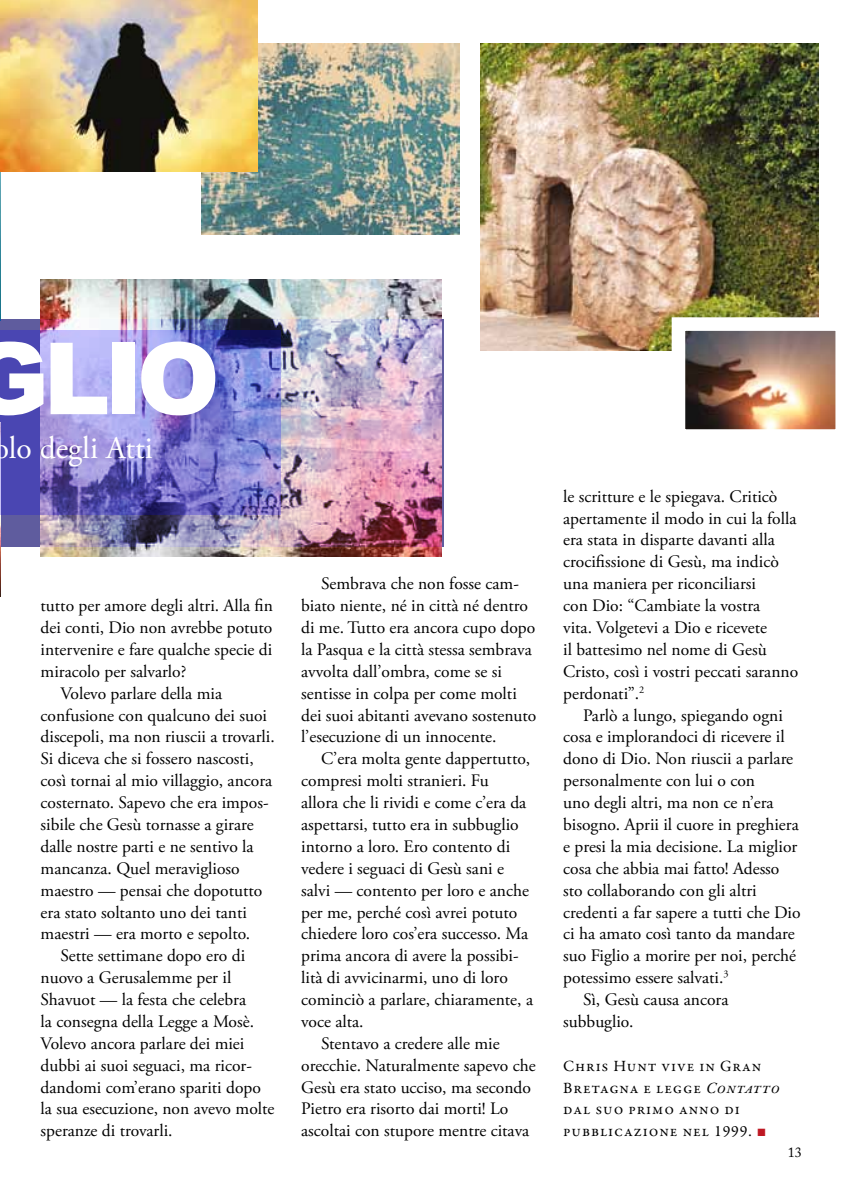
<style>
.page{position:relative;width:844px;height:1191px;background:#fff}
.page>*{position:absolute;margin:0;border:0;box-sizing:border-box;transform-origin:0 0}
.t1{font:900 99.75px "Arial";color:#fff}
.t2{font:31.5px "Adobe Garamond Pro";color:#fff}
.t3{font:17.5px/21.9px "Adobe Garamond Pro";color:#000}
.t4{font:15.75px/21.9px "Garamond Premr Pro";letter-spacing:.06em;color:#000}
.t5{font:14px "Adobe Caslon Pro";color:#000}
.s1{font-style:italic}
.s2{font-family:"Arial";color:#be1823}
</style>
<div class="page">
<img style="left:0;top:171px;width:1px;height:148px">
<img style="left:480px;top:43px;width:338px;height:307px">
<img style="left:41px;top:279px;width:400px;height:278px">
<img style="left:202px;top:43px;width:257px;height:191px">
<img style="left:671px;top:317px;width:165px;height:113px">
<img style="left:0;top:546px;width:1px;height:50px">
<img style="left:0;top:0;width:258px;height:171px">
<img style="left:0;top:319px;width:443px;height:227px">
<svg style="left:0;top:331px;width:280px;height:184px;background:#7f7bcc"></svg>
<h1 class="t1" style="left:-34px;top:306px;width:255px">glio</h1>
<h2 class="t2" style="left:-7px;top:429px;width:161px">olo degli Atti</h2>
<p class="t3" style="left:41px;top:595px;width:234px">tutto per amore degli altri. Alla fin</p>
<p class="t3" style="left:41px;top:617px;width:233px">dei conti, Dio non avrebbe potuto</p>
<p class="t3" style="left:41px;top:639px;width:233px">intervenire e fare qualche specie di</p>
<p class="t3" style="left:41px;top:661px;width:147px">miracolo per salvarlo?</p>
<p class="t3" style="left:60px;top:683px;width:163px">Volevo parlare della mia</p>
<p class="t3" style="left:41px;top:704px;width:228px">confusione con qualcuno dei suoi</p>
<p class="t3" style="left:41px;top:726px;width:235px">discepoli, ma non riuscii a trovarli.</p>
<p class="t3" style="left:41px;top:748px;width:215px">Si diceva che si fossero nascosti,</p>
<p class="t3" style="left:41px;top:770px;width:233px">così tornai al mio villaggio, ancora</p>
<p class="t3" style="left:41px;top:792px;width:229px">costernato. Sapevo che era impos-</p>
<p class="t3" style="left:41px;top:814px;width:214px">sibile che Gesù tornasse a girare</p>
<p class="t3" style="left:41px;top:836px;width:214px">dalle nostre parti e ne sentivo la</p>
<p class="t3" style="left:41px;top:858px;width:201px">mancanza. Quel meraviglioso</p>
<p class="t3" style="left:41px;top:879px;width:223px">maestro — pensai che dopotutto</p>
<p class="t3" style="left:41px;top:901px;width:208px">era stato soltanto uno dei tanti</p>
<p class="t3" style="left:41px;top:923px;width:211px">maestri — era morto e sepolto.</p>
<p class="t3" style="left:60px;top:945px;width:186px">Sette settimane dopo ero di</p>
<p class="t3" style="left:41px;top:967px;width:192px">nuovo a Gerusalemme per il</p>
<p class="t3" style="left:41px;top:989px;width:207px">Shavuot — la festa che celebra</p>
<p class="t3" style="left:41px;top:1011px;width:215px">la consegna della Legge a Mosè.</p>
<p class="t3" style="left:41px;top:1033px;width:205px">Volevo ancora parlare dei miei</p>
<p class="t3" style="left:41px;top:1054px;width:213px">dubbi ai suoi seguaci, ma ricor-</p>
<p class="t3" style="left:41px;top:1076px;width:222px">dandomi com’erano spariti dopo</p>
<p class="t3" style="left:41px;top:1098px;width:235px">la sua esecuzione, non avevo molte</p>
<p class="t3" style="left:41px;top:1120px;width:133px">speranze di trovarli.</p>
<p class="t3" style="left:301px;top:573px;width:237px;text-indent:20px">Sembrava che non fosse cam&shy;biato niente, né in città né dentro di me. Tutto era ancora cupo dopo la Pasqua e la città stessa sembrava avvolta dall’ombra, come se si sentisse in colpa per come molti dei suoi abitanti avevano sostenuto l’esecuzione di un innocente.</p>
<p class="t3" style="left:321px;top:748px;width:211px">C’era molta gente dappertutto,</p>
<p class="t3" style="left:301px;top:770px;width:189px">compresi molti stranieri. Fu</p>
<p class="t3" style="left:301px;top:792px;width:226px">allora che li rividi e come c’era da</p>
<p class="t3" style="left:301px;top:814px;width:219px">aspettarsi, tutto era in subbuglio</p>
<p class="t3" style="left:301px;top:836px;width:210px">intorno a loro. Ero contento di</p>
<p class="t3" style="left:301px;top:858px;width:204px">vedere i seguaci di Gesù sani e</p>
<p class="t3" style="left:301px;top:879px;width:229px">salvi — contento per loro e anche</p>
<p class="t3" style="left:301px;top:901px;width:217px">per me, perché così avrei potuto</p>
<p class="t3" style="left:301px;top:923px;width:229px">chiedere loro cos’era successo. Ma</p>
<p class="t3" style="left:301px;top:945px;width:219px">prima ancora di avere la possibi-</p>
<p class="t3" style="left:301px;top:967px;width:208px">lità di avvicinarmi, uno di loro</p>
<p class="t3" style="left:301px;top:989px;width:233px">cominciò a parlare, chiaramente, a</p>
<p class="t3" style="left:301px;top:1011px;width:64px">voce alta.</p>
<p class="t3" style="left:321px;top:1033px;width:180px">Stentavo a credere alle mie</p>
<p class="t3" style="left:301px;top:1054px;width:236px">orecchie. Naturalmente sapevo che</p>
<p class="t3" style="left:301px;top:1076px;width:231px">Gesù era stato ucciso, ma secondo</p>
<p class="t3" style="left:301px;top:1098px;width:208px">Pietro era risorto dai morti! Lo</p>
<p class="t3" style="left:301px;top:1120px;width:229px">ascoltai con stupore mentre citava</p>
<p class="t3" style="left:563px;top:486px;width:236px">le scritture e le spiegava. Criticò apertamente il modo in cui la folla era stata in disparte davanti alla crocifissione di Gesù, ma indicò una maniera per riconciliarsi<br>con Dio: “Cambiate la vostra<br>vita. Volgetevi a Dio e ricevete<br>il battesimo nel nome di Gesù<br>Cristo, così i vostri peccati saranno perdonati”.<sup>2</sup></p>
<p class="t3" style="left:583px;top:704px;width:201px">Parlò a lungo, spiegando ogni</p>
<p class="t3" style="left:563px;top:726px;width:223px">cosa e implorandoci di ricevere il</p>
<p class="t3" style="left:563px;top:748px;width:231px">dono di Dio. Non riuscii a parlare</p>
<p class="t3" style="left:563px;top:770px;width:193px">personalmente con lui o con</p>
<p class="t3" style="left:563px;top:792px;width:212px">uno degli altri, ma non ce n’era</p>
<p class="t3" style="left:563px;top:814px;width:237px">bisogno. Aprii il cuore in preghiera</p>
<p class="t3" style="left:563px;top:836px;width:235px">e presi la mia decisione. La miglior</p>
<p class="t3" style="left:563px;top:858px;width:218px">cosa che abbia mai fatto! Adesso</p>
<p class="t3" style="left:563px;top:879px;width:195px">sto collaborando con gli altri</p>
<p class="t3" style="left:563px;top:901px;width:239px">credenti a far sapere a tutti che Dio</p>
<p class="t3" style="left:563px;top:923px;width:233px">ci ha amato così tanto da mandare</p>
<p class="t3" style="left:563px;top:945px;width:234px">suo Figlio a morire per noi, perché</p>
<p class="t3" style="left:563px;top:967px;width:167px">potessimo essere salvati.<sup>3</sup></p>
<p class="t3" style="left:583px;top:989px;width:147px">Sì, Gesù causa ancora</p>
<p class="t3" style="left:563px;top:1011px;width:72px">subbuglio.</p>
<p class="t4" style="left:563px;top:1055px;width:218px">Chris Hunt vive in Gran<br>Bretagna e legge <span class="s1">Contatto </span>dal suo primo anno di pubblicazione nel 1999. <span class="s2">■</span></p>
<p class="t5" style="left:787px;top:1144px;width:15px">13</p>
</div>
